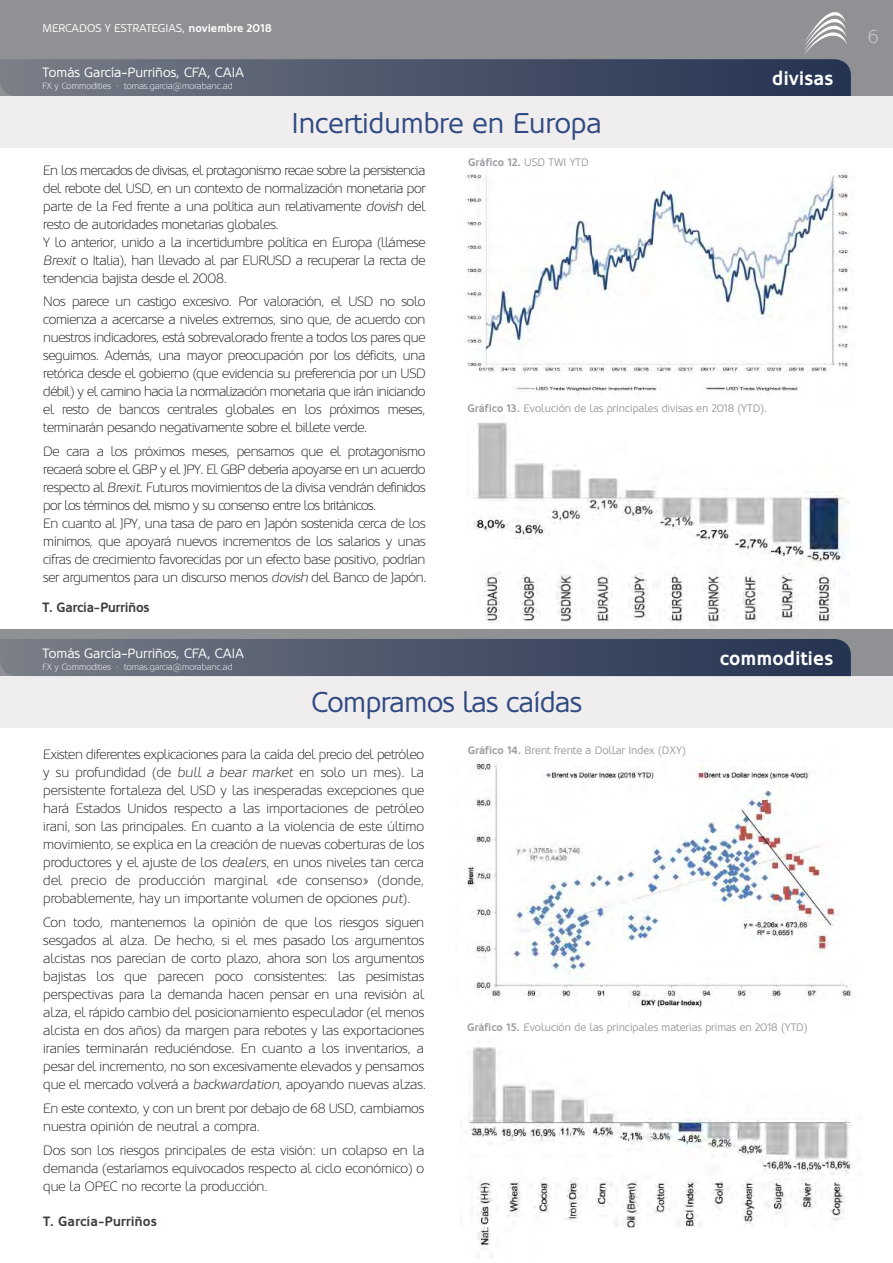
<style>
.page{position:relative;width:893px;height:1263px;background:#fff}
.page>*{position:absolute;margin:0;border:0;box-sizing:border-box;transform-origin:0 0}
.t1{font:28.5px "Oblik";color:#304a82}
.t2{font:700 19.5px "Oblik";color:#fff}
.t3{font:300 18.75px "Oblik";color:#d0cdcf}
.t4{font:300 13.5px/18px "Oblik";letter-spacing:-.015em;color:#1d1d1b}
.t5{font:13.5px "Oblik";color:#fff}
.t6{font:700 13.5px "Oblik";letter-spacing:-.01em;color:#423c3e}
.t7{font:11.25px "Oblik";color:#fff}
.t8{font:10.95px "Oblik";color:#9a9ca0}
.t9{font:700 10.95px "Oblik";color:#9a9ca0}
.t10{font:300 9px "Oblik";color:#fff}
.s1{font-weight:700}
.s2{font-style:italic}
.s3{font-weight:400}
</style>
<div class="page">
<img style="left:474px;top:422px;width:376px;height:204px">
<img style="left:464px;top:172px;width:387px;height:223px">
<img style="left:467px;top:761px;width:385px;height:246px">
<div style="left:0;top:0;width:893px;height:96px;background:#8f9195"></div>
<div style="left:0;top:629px;width:893px;height:48px;background:#8f9195"></div>
<div style="left:0;top:677px;width:893px;height:51px;background:#f0edee"></div>
<div style="left:0;top:96px;width:893px;height:51px;background:#f0edee"></div>
<svg style="left:0;top:639px;width:851px;height:37px;background:#4c566b"></svg>
<svg style="left:0;top:12px;width:851px;height:84px"></svg>
<img style="left:468px;top:1047px;width:384px;height:201px">
<p class="t7" style="left:42px;top:22px;width:231px">MERCADOS Y ESTRATEGIAS, <span class="s1">noviembre 2018</span></p>
<p class="t5" style="left:43px;top:64px;width:203px">Tomás García-Purriños, CFA, CAIA</p>
<p class="t10" style="left:43px;top:81px;width:192px">FX y Commodities · tomas.garcia@morabanc.ad</p>
<h1 class="t1" style="left:291px;top:107px;width:312px">Incertidumbre en Europa</h1>
<h2 class="t2" style="left:772px;top:67px;width:63px">divisas</h2>
<p class="t4" style="left:43px;top:162px;width:384px">En los mercados de divisas, el protagonismo recae sobre la persistencia del rebote del USD, en un contexto de normalización monetaria por parte de la Fed frente a una política aun relativamente <span class="s2">dovish</span> del resto de autoridades monetarias globales.<br>Y lo anterior, unido a la incertidumbre política en Europa (llámese <span class="s2">Brexit</span> o Italia), han llevado al par EURUSD a recuperar la recta de tendencia bajista desde el 2008.</p>
<p class="t4" style="left:43px;top:292px;width:384px;text-align:justify">Nos parece un castigo excesivo. Por valoración, el USD no solo comienza a acercarse a niveles extremos, sino que, de acuerdo con nuestros indicadores, está sobrevalorado frente a todos los pares que seguimos. Además, una mayor preocupación por los déficits, una retórica desde el gobierno (que evidencia su preferencia por un USD débil) y el camino hacia la normalización monetaria que irán iniciando el resto de bancos centrales globales en los próximos meses, terminarán pesando negativamente sobre el billete verde.</p>
<p class="t4" style="left:43px;top:442px;width:385px">De cara a los próximos meses, pensamos que el protagonismo recaerá sobre el GBP y el JPY. El GBP debería apoyarse en un acuerdo respecto al <span class="s2">Brexit</span>. Futuros movimientos de la divisa vendrán definidos por los términos del mismo y su consenso entre los británicos.<br>En cuanto al JPY, una tasa de paro en Japón sostenida cerca de los mínimos, que apoyará nuevos incrementos de los salarios y unas cifras de crecimiento favorecidas por un efecto base positivo, podrían ser argumentos para un discurso menos <span class="s2">dovish</span> del Banco de Japón.</p>
<p class="t6" style="left:43px;top:599px;width:109px">T. García-Purriños</p>
<p class="t5" style="left:43px;top:645px;width:203px">Tomás García-Purriños, CFA, CAIA</p>
<p class="t10" style="left:43px;top:661px;width:192px">FX y Commodities · tomas.garcia@morabanc.ad</p>
<p class="t9" style="left:468px;top:156px;width:122px">Gráfico 12. <span class="s3">USD TWI YTD</span></p>
<p class="t8" style="left:467px;top:402px;width:301px"><span class="s1">Gráfico 13.</span> Evolución de las principales divisas en 2018 (YTD).</p>
<h2 class="t2" style="left:720px;top:647px;width:115px">commodities</h2>
<h1 class="t1" style="left:311px;top:686px;width:272px">Compramos las caídas</h1>
<p class="t4" style="left:43px;top:745px;width:382px;text-align:justify">Existen diferentes explicaciones para la caída del precio del petróleo y su profundidad (de <span class="s2">bull a bear market</span> en solo un mes). La persistente fortaleza del USD y las inesperadas excepciones que hará Estados Unidos respecto a las importaciones de petróleo iraní, son las principales. En cuanto a la violencia de este último movimiento, se explica en la creación de nuevas coberturas de los productores y el ajuste de los <span class="s2">dealers</span>, en unos niveles tan cerca del precio de producción marginal «de consenso» (donde, probablemente, hay un importante volumen de opciones <span class="s2">put</span>).</p>
<p class="t4" style="left:43px;top:913px;width:384px">Con todo, mantenemos la opinión de que los riesgos siguen sesgados al alza. De hecho, si el mes pasado los argumentos alcistas nos parecían de corto plazo, ahora son los argumentos bajistas los que parecen poco consistentes: las pesimistas perspectivas para la demanda hacen pensar en una revisión al alza, el rápido cambio del posicionamiento especulador (el menos alcista en dos años) da margen para rebotes y las exportaciones iraníes terminarán reduciéndose. En cuanto a los inventarios, a pesar del incremento, no son excesivamente elevados y pensamos que el mercado volverá a <span class="s2">backwardation</span>, apoyando nuevas alzas.</p>
<p class="t4" style="left:43px;top:1099px;width:382px">En este contexto, y con un brent por debajo de 68 USD, cambiamos nuestra opinión de neutral a compra.</p>
<p class="t4" style="left:43px;top:1141px;width:382px;text-align:justify">Dos son los riesgos principales de esta visión: un colapso en la demanda (estaríamos equivocados respecto al ciclo económico) o que la OPEC no recorte la producción.</p>
<p class="t6" style="left:43px;top:1213px;width:115px">T. García-Purriños</p>
<p class="t8" style="left:468px;top:744px;width:219px"><span class="s1">Gráfico 14.</span> Brent frente a Dollar Index (DXY)</p>
<p class="t8" style="left:467px;top:1021px;width:342px"><span class="s1">Gráfico 15.</span> Evolución de las principales materias primas en 2018 (YTD)</p>
<h3 class="t3" style="left:868px;top:26px;width:12px">6</h3>
</div>
